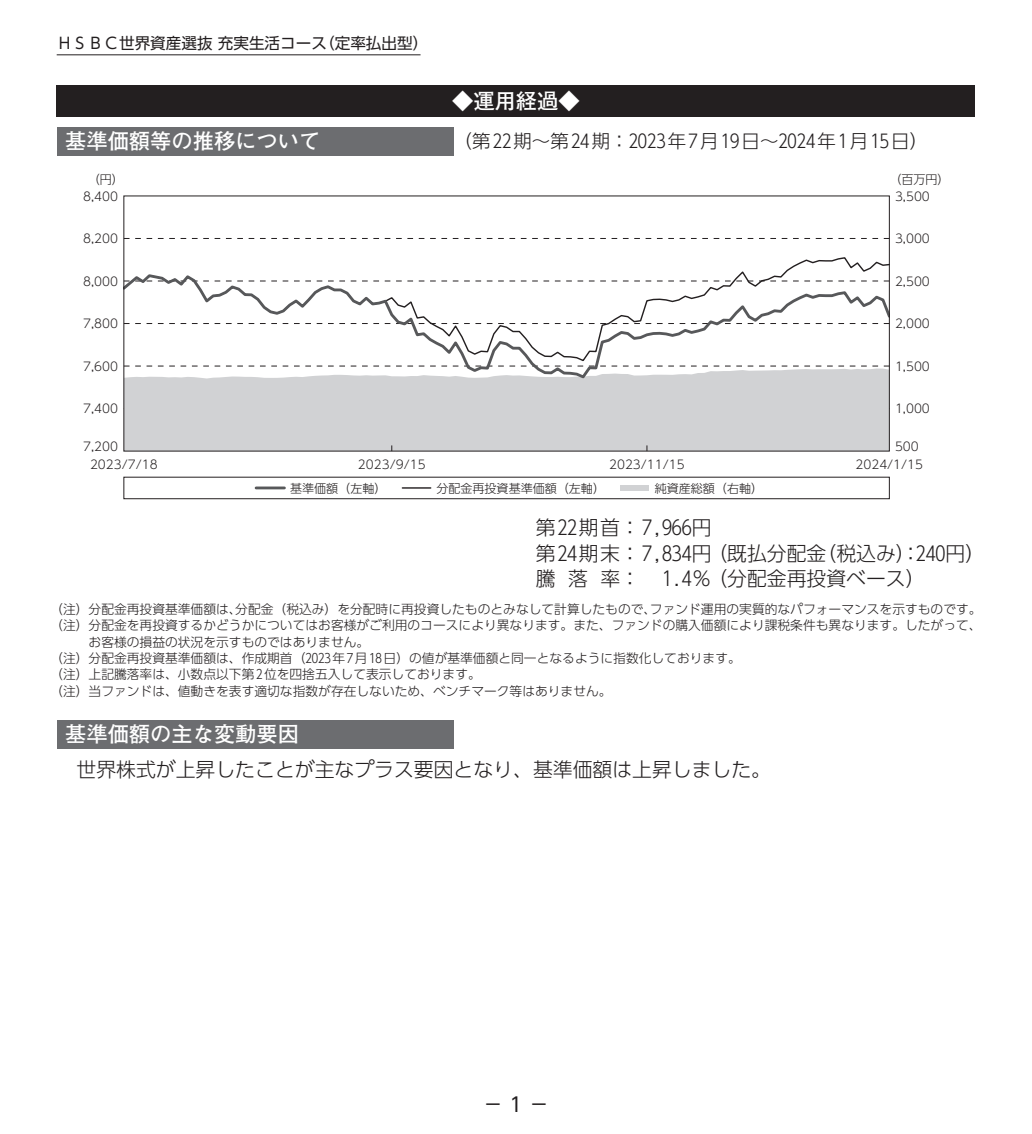
<style>
.page{position:relative;width:1032px;height:1134px;background:#fff}
.page>*{position:absolute;margin:0;border:0;box-sizing:border-box;transform-origin:0 0}
.t1{font:700 21.2px "Futo Go B101 Pro";color:#fff}
.t2{font:300 19.8px/25.6px "UD Shin Go Pro";color:#231f20}
.t3{font:19.8px "UD Shin Go Pro";color:#231f20}
.t4{font:300 18.4px "UD Shin Go Pro";letter-spacing:.125em;color:#231f20}
.t5{font:15.6px "UD Shin Go Pro";color:#231f20}
.t6{font:300 12.8px "UD Shin Go Pro";color:#231f20}
.t7{font:300 12px "UD Shin Go Pro";color:#231f20}
</style>
<div class="page">
<div style="left:57px;top:85px;width:918px;height:31px;background:#231f20"></div>
<div style="left:57px;top:127px;width:397px;height:28px;background:#6c6d70"></div>
<div style="left:621px;top:485px;width:28px;height:6px;background:#d1d2d4"></div>
<hr style="left:256px;top:486px;width:28px;height:3px;background:#57585a">
<hr style="left:402px;top:487px;width:29px;height:2px;background:#231f20">
<div style="left:124px;top:477px;width:765px;height:22px;border:1px solid #231f20"></div>
<svg style="left:126px;top:238px;width:761px;height:1px"></svg>
<div style="left:126px;top:380px;width:761px;height:69px;background:#d1d2d4"></div>
<svg style="left:126px;top:273px;width:761px;height:107px"></svg>
<div style="left:57px;top:720px;width:397px;height:28px;background:#6c6d70"></div>
<hr style="left:57px;top:54px;width:363px;height:1px;background:#231f20">
<p class="t5" style="left:57px;top:31px;width:373px">ＨＳＢＣ世界資産選抜 充実生活コース（定率払出型）</p>
<h1 class="t1" style="left:452px;top:84px;width:129px">◆運用経過◆</h1>
<h1 class="t1" style="left:65px;top:124px;width:257px">基準価額等の推移について</h1>
<h3 class="t4" style="left:454px;top:126px;width:476px">（第22期～第24期：2023年7月19日～2024年1月15日）</h3>
<p class="t7" style="left:88px;top:170px;width:38px">（円）</p>
<p class="t7" style="left:889px;top:170px;width:62px">（百万円）</p>
<p class="t7" style="left:83px;top:186px;width:36px">8,400</p>
<p class="t7" style="left:895px;top:186px;width:36px">3,500</p>
<p class="t7" style="left:83px;top:229px;width:36px">8,200</p>
<p class="t7" style="left:895px;top:229px;width:36px">3,000</p>
<p class="t7" style="left:83px;top:271px;width:36px">8,000</p>
<p class="t7" style="left:895px;top:271px;width:36px">2,500</p>
<p class="t7" style="left:83px;top:314px;width:36px">7,800</p>
<p class="t7" style="left:895px;top:314px;width:36px">2,000</p>
<p class="t7" style="left:83px;top:356px;width:36px">7,600</p>
<p class="t7" style="left:895px;top:356px;width:36px">1,500</p>
<p class="t7" style="left:83px;top:399px;width:36px">7,400</p>
<p class="t7" style="left:895px;top:399px;width:36px">1,000</p>
<p class="t7" style="left:83px;top:437px;width:36px">7,200</p>
<p class="t7" style="left:895px;top:437px;width:25px">500</p>
<p class="t7" style="left:90px;top:455px;width:69px">2023/7/18</p>
<p class="t7" style="left:358px;top:455px;width:69px">2023/9/15</p>
<p class="t7" style="left:609px;top:455px;width:77px">2023/11/15</p>
<p class="t7" style="left:855px;top:455px;width:69px">2024/1/15</p>
<p class="t7" style="left:290px;top:478px;width:98px">基準価額（左軸）</p>
<p class="t7" style="left:436px;top:478px;width:170px">分配金再投資基準価額（左軸）</p>
<p class="t7" style="left:655px;top:478px;width:110px">純資産総額（右軸）</p>
<h2 class="t2" style="left:536px;top:514px;width:451px">第22期首：7,966円<br>第24期末：7,834円（既払分配金（税込み）：240円）騰 落 率： 1.4％（分配金再投資ベース）</h2>
<p class="t6" style="left:50px;top:599px;width:933px">（注）分配金再投資基準価額は、分配金（税込み）を分配時に再投資したものとみなして計算したもので、ファンド運用の実質的なパフォーマンスを示すものです。</p>
<p class="t6" style="left:50px;top:615px;width:933px">（注）分配金を再投資するかどうかについてはお客様がご利用のコースにより異なります。また、ファンドの購入価額により課税条件も異なります。したがって、</p>
<p class="t6" style="left:89px;top:631px;width:282px">お客様の損益の状況を示すものではありません。</p>
<p class="t6" style="left:50px;top:648px;width:692px">（注）分配金再投資基準価額は、作成期首（2023年7月18日）の値が基準価額と同一となるように指数化しております。</p>
<p class="t6" style="left:50px;top:664px;width:432px">（注）上記騰落率は、小数点以下第2位を四捨五入して表示しております。</p>
<p class="t6" style="left:50px;top:680px;width:563px">（注）当ファンドは、値動きを表す適切な指数が存在しないため、ベンチマーク等はありません。</p>
<h1 class="t1" style="left:65px;top:717px;width:235px">基準価額の主な変動要因</h1>
<h2 class="t2" style="left:77px;top:755px;width:696px">世界株式が上昇したことが主なプラス要因となり、基準価額は上昇しました。</h2>
<h2 class="t3" style="left:483px;top:1088px;width:67px">－ 1 －</h2>
</div>
